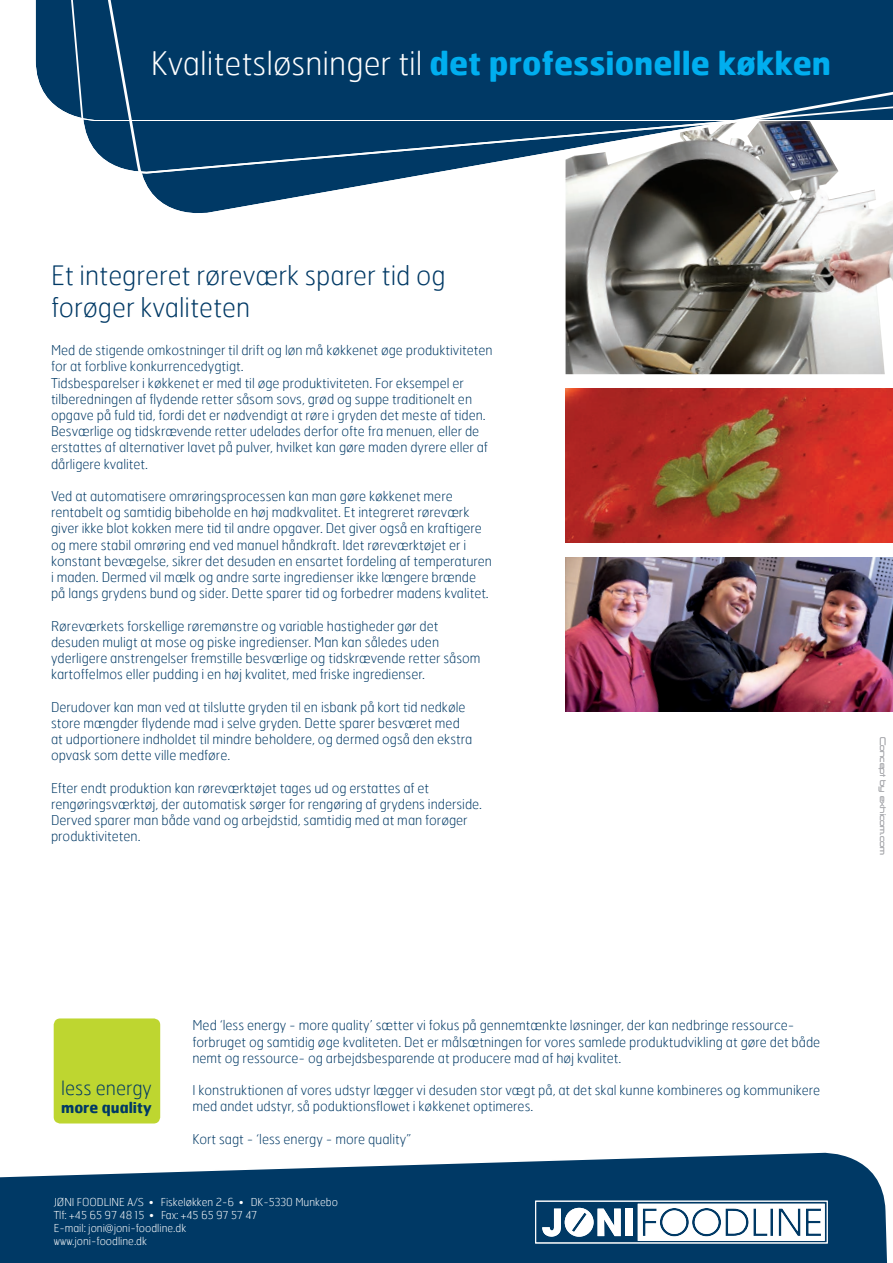
<style>
.page{position:relative;width:893px;height:1263px;background:#fff}
.page>*{position:absolute;margin:0;border:0;box-sizing:border-box;transform-origin:0 0}
.t1{font:700 32.4px "Hermes";color:#00aeef}
.t2{font:100 26.7px/32px "Hermes";color:#003965}
.t3{font:100 19.35px "Hermes";color:#003965}
.t4{font:700 14.85px "Hermes";color:#003965}
.t5{font:100 13.5px/16.2px "Hermes";color:#003965}
.t6{font:100 10.95px "Hermes";color:#fff}
.t7{font:6.75px "Korataki Lt";color:#a8a9ad}
.s1{font-weight:100;color:#fff}
</style>
<div class="page">
<img style="left:566px;top:224px;width:327px;height:150px">
<img style="left:566px;top:388px;width:327px;height:155px">
<img style="left:566px;top:557px;width:327px;height:155px">
<svg style="left:143px;top:178px;width:750px;height:46px"></svg>
<svg style="left:83px;top:121px;width:756px;height:57px"></svg>
<div style="left:35px;top:0;width:858px;height:121px;background:#003965"></div>
<svg style="left:0;top:1152px;width:887px;height:111px;background:#23547a"></svg>
<div style="left:54px;top:1018px;width:106px;height:105px;background:#bed630;border-radius:7px"></div>
<div style="left:535px;top:1201px;width:293px;height:42px;border:1px solid #fff"></div>
<div style="left:626px;top:1208px;width:7px;height:28px;background:#fff"></div>
<svg style="left:638px;top:1204px;width:187px;height:37px"></svg>
<svg style="left:542px;top:1208px;width:79px;height:29px"></svg>
<p class="t1" style="left:151px;top:42px;width:682px"><span class="s1">Kvalitetsløsninger til</span> det professionelle køkken</p>
<p class="t2" style="left:51px;top:259px;width:396px">Et integreret røreværk sparer tid og forøger kvaliteten</p>
<p class="t5" style="left:51px;top:342px;width:443px">Med de stigende omkostninger til drift og løn må køkkenet øge produktiviteten for at forblive konkurrencedygtigt.</p>
<p class="t5" style="left:51px;top:374px;width:438px">Tidsbesparelser i køkkenet er med til øge produktiviteten. For eksempel er tilberedningen af flydende retter såsom sovs, grød og suppe traditionelt en opgave på fuld tid, fordi det er nødvendigt at røre i gryden det meste af tiden.<br>Besværlige og tidskrævende retter udelades derfor ofte fra menuen, eller de erstattes af alternativer lavet på pulver, hvilket kan gøre maden dyrere eller af dårligere kvalitet.</p>
<p class="t5" style="left:51px;top:488px;width:443px">Ved at automatisere omrøringsprocessen kan man gøre køkkenet mere rentabelt og samtidig bibeholde en høj madkvalitet. Et integreret røreværk giver ikke blot kokken mere tid til andre opgaver. Det giver også en kraftigere og mere stabil omrøring end ved manuel håndkraft. Idet røreværktøjet er i konstant bevægelse, sikrer det desuden en ensartet fordeling af temperaturen i maden. Dermed vil mælk og andre sarte ingredienser ikke længere brænde på langs grydens bund og sider. Dette sparer tid og forbedrer madens kvalitet.</p>
<p class="t5" style="left:51px;top:617px;width:431px">Røreværkets forskellige røremønstre og variable hastigheder gør det desuden muligt at mose og piske ingredienser. Man kan således uden yderligere anstrengelser fremstille besværlige og tidskrævende retter såsom kartoffelmos eller pudding i en høj kvalitet, med friske ingredienser.</p>
<p class="t5" style="left:51px;top:698px;width:423px">Derudover kan man ved at tilslutte gryden til en isbank på kort tid nedkøle store mængder flydende mad i selve gryden. Dette sparer besværet med at udportionere indholdet til mindre beholdere, og dermed også den ekstra opvask som dette ville medføre.</p>
<p class="t5" style="left:51px;top:779px;width:433px">Efter endt produktion kan røreværktøjet tages ud og erstattes af et rengøringsværktøj, der automatisk sørger for rengøring af grydens inderside.<br>Derved sparer man både vand og arbejdstid, samtidig med at man forøger produktiviteten.</p>
<p class="t7" style="left:887px;top:736px;width:120px;rotate:90deg">Concept by exhicom.com</p>
<p class="t3" style="left:61px;top:1075px;width:92px">less energy</p>
<p class="t4" style="left:61px;top:1098px;width:92px">more quality</p>
<p class="t5" style="left:192px;top:1017px;width:629px">Med ‘less energy - more quality’ sætter vi fokus på gennemtænkte løsninger, der kan nedbringe ressource&shy;forbruget og samtidig øge kvaliteten. Det er målsætningen for vores samlede produktudvikling at gøre det både nemt og ressource- og arbejdsbesparende at producere mad af høj kvalitet.</p>
<p class="t5" style="left:192px;top:1082px;width:629px">I konstruktionen af vores udstyr lægger vi desuden stor vægt på, at det skal kunne kombineres og kommunikere med andet udstyr, så poduktionsflowet i køkkenet optimeres.</p>
<p class="t5" style="left:192px;top:1130px;width:220px">Kort sagt - ‘less energy - more quality”</p>
<p class="t6" style="left:54px;top:1195px;width:286px">JØNI FOODLINE A/S • Fiskeløkken 2-6 • DK-5330 Munkebo</p>
<p class="t6" style="left:54px;top:1208px;width:205px">Tlf: +45 65 97 48 15 • Fax: +45 65 97 57 47</p>
<p class="t6" style="left:54px;top:1221px;width:134px">E-mail: joni@joni-foodline.dk</p>
<p class="t6" style="left:54px;top:1234px;width:95px">www.joni-foodline.dk</p>
</div>
